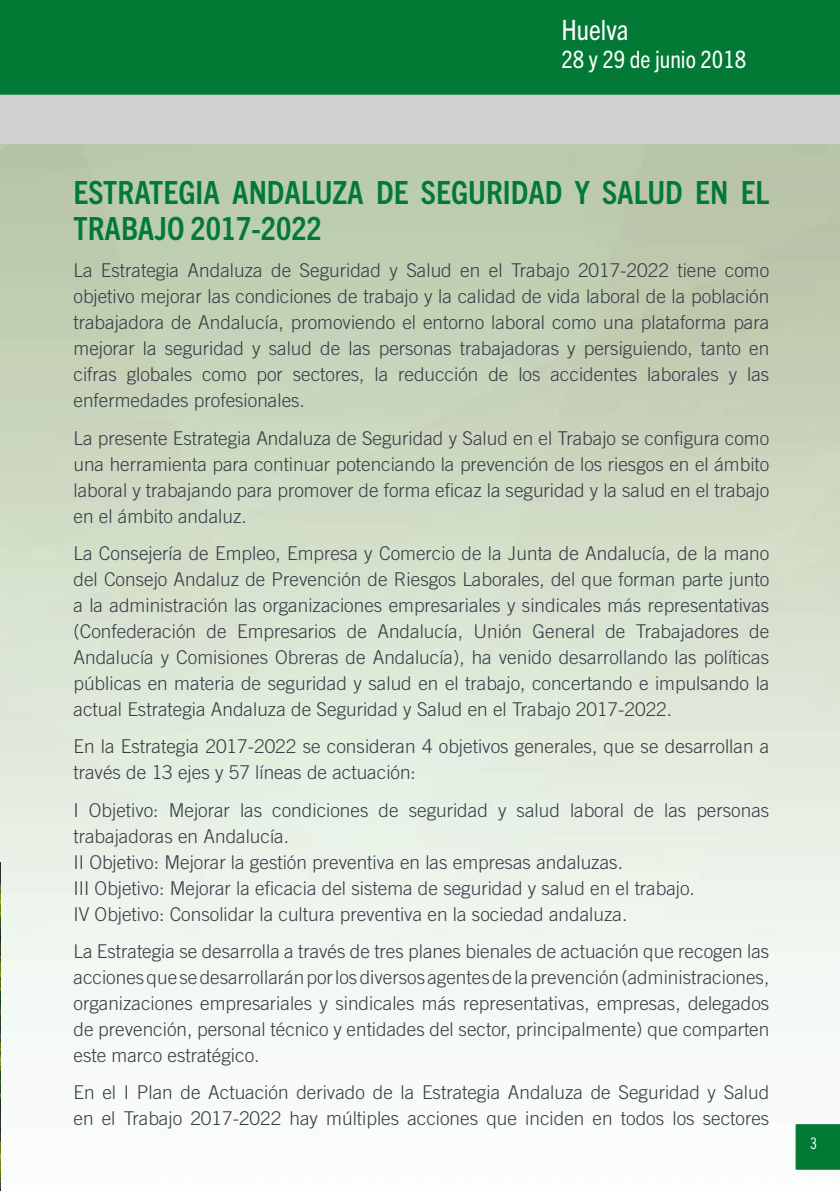
<style>
.page{position:relative;width:840px;height:1191px;background:#fff}
.page>*{position:absolute;margin:0;border:0;box-sizing:border-box;transform-origin:0 0}
.t1{font:700 condensed 32px/36px "Trade Gothic Next LT Pro";color:#027a35}
.t2{font:condensed 28px "Trade Gothic Next LT Pro";color:#fff}
.t3{font:condensed 24px "Trade Gothic Next LT Pro";color:#fff}
.t4{font:300 19px/26px "Trade Gothic LT Std";color:#363c47;text-align:justify}
.t5{font:16px "Trade Gothic LT Std Cn 18";color:#fff}
</style>
<div class="page">
<div style="left:0;top:94px;width:839px;height:50px;background:#d0d0d0"></div>
<div style="left:0;top:0;width:839px;height:95px;background:#027a35"></div>
<img style="left:0;top:862px;width:1px;height:329px">
<svg style="left:793px;top:1122px;width:46px;height:48px;background:#1b8749"></svg>
<h2 class="t2" style="left:561px;top:11px;width:69px">Huelva</h2>
<p class="t3" style="left:561px;top:43px;width:186px">28 y 29 de junio 2018</p>
<h1 class="t1" style="left:73px;top:172px;width:697px">ESTRATEGIA ANDALUZA DE SEGURIDAD Y SALUD EN EL<br>TRABAJO 2017-2022</h1>
<p class="t4" style="left:73px;top:257px;width:697px">La Estrategia Andaluza de Seguridad y Salud en el Trabajo 2017-2022 tiene como objetivo mejorar las condiciones de trabajo y la calidad de vida laboral de la población trabajadora de Andalucía, promoviendo el entorno laboral como una plataforma para mejorar la seguridad y salud de las personas trabajadoras y persiguiendo, tanto en cifras globales como por sectores, la reducción de los accidentes laborales y las enfermedades profesionales.</p>
<p class="t4" style="left:73px;top:424px;width:697px">La presente Estrategia Andaluza de Seguridad y Salud en el Trabajo se configura como una herramienta para continuar potenciando la prevención de los riesgos en el ámbito laboral y trabajando para promover de forma eficaz la seguridad y la salud en el trabajo en el ámbito andaluz.</p>
<p class="t4" style="left:73px;top:540px;width:697px">La Consejería de Empleo, Empresa y Comercio de la Junta de Andalucía, de la mano del Consejo Andaluz de Prevención de Riesgos Laborales, del que forman parte junto a la administración las organizaciones empresariales y sindicales más representativas (Confederación de Empresarios de Andalucía, Unión General de Trabajadores de Andalucía y Comisiones Obreras de Andalucía), ha venido desarrollando las políticas públicas en materia de seguridad y salud en el trabajo, concertando e impulsando la actual Estrategia Andaluza de Seguridad y Salud en el Trabajo 2017-2022.</p>
<p class="t4" style="left:73px;top:733px;width:697px">En la Estrategia 2017-2022 se consideran 4 objetivos generales, que se desarrollan a través de 13 ejes y 57 líneas de actuación:</p>
<p class="t4" style="left:73px;top:796px;width:697px;text-align:left">I Objetivo: Mejorar las condiciones de seguridad y salud laboral de las personas trabajadoras en Andalucía.<br>II Objetivo: Mejorar la gestión preventiva en las empresas andaluzas.<br>III Objetivo: Mejorar la eficacia del sistema de seguridad y salud en el trabajo.<br>IV Objetivo: Consolidar la cultura preventiva en la sociedad andaluza.</p>
<p class="t4" style="left:73px;top:938px;width:697px">La Estrategia se desarrolla a través de tres planes bienales de actuación que recogen las acciones que se desarrollarán por los diversos agentes de la prevención (administraciones, organizaciones empresariales y sindicales más representativas, empresas, delegados de prevención, personal técnico y entidades del sector, principalmente) que comparten este marco estratégico.</p>
<p class="t4" style="left:73px;top:1079px;width:697px">En el I Plan de Actuación derivado de la Estrategia Andaluza de Seguridad y Salud en el Trabajo 2017-2022 hay múltiples acciones que inciden en todos los sectores</p>
<p class="t5" style="left:809px;top:1133px;width:9px">3</p>
</div>
